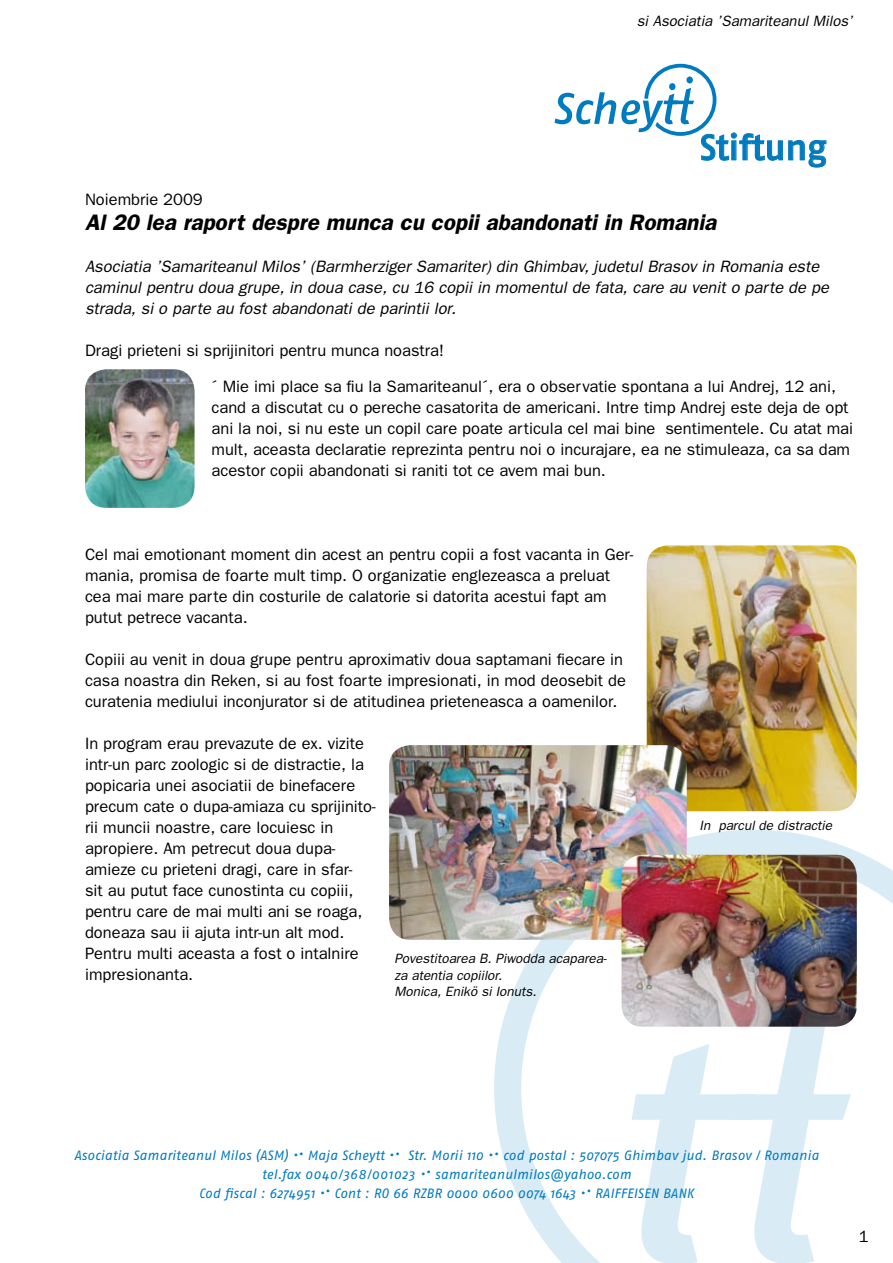
<style>
.page{position:relative;width:893px;height:1263px;background:#fff}
.page>*{position:absolute;margin:0;border:0;box-sizing:border-box;transform-origin:0 0}
.t1{font:36px "Fago No Med";letter-spacing:-.01em;color:#007bc0}
.t2{font:italic 600 22.5px "Franklin Gothic";color:#000}
.t3{font:16.5px/21px "Franklin Gothic";color:#000}
.t4{font:italic 16.5px/21px "Franklin Gothic";color:#000}
.t5{font:italic 15px "Franklin Gothic";color:#000}
.t6{font:italic 13.5px/18.8px "Fago No";letter-spacing:.01em;color:#007bc0;text-align:center}
.t7{font:italic 13.5px/16.2px "Franklin Gothic";color:#000}
</style>
<div class="page">
<svg style="left:494px;top:830px;width:399px;height:433px"></svg>
<svg style="left:632px;top:1027px;width:219px;height:236px"></svg>
<div style="left:644px;top:64px;width:72px;height:72px;border:4px solid #007bc0;border-radius:50%"></div>
<div style="left:686px;top:76px;width:7px;height:7px;background:#007bc0;border-radius:50%"></div>
<div style="left:669px;top:83px;width:6px;height:7px;background:#007bc0;border-radius:50%"></div>
<svg style="left:555px;top:88px;width:271px;height:80px"></svg>
<img style="left:85px;top:369px;width:110px;height:139px">
<svg style="left:884px;top:1250px;width:9px;height:13px"></svg>
<img style="left:647px;top:545px;width:210px;height:266px">
<img style="left:389px;top:745px;width:298px;height:195px">
<img style="left:621px;top:855px;width:236px;height:172px">
<p class="t5" style="left:637px;top:13px;width:217px">si Asociatia ’Samariteanul Milos’</p>
<h1 class="t1" style="left:700px;top:127px;width:128px">Stiftung</h1>
<p class="t3" style="left:85px;top:188px;width:119px">Noiembrie 2009</p>
<h2 class="t2" style="left:85px;top:209px;width:633px">Al 20 lea raport despre munca cu copii abandonati in Romania</h2>
<p class="t4" style="left:85px;top:255px;width:745px">Asociatia ’Samariteanul Milos’ (Barmherziger Samariter) din Ghimbav, judetul Brasov in Romania este caminul pentru doua grupe, in doua case, cu 16 copii in momentul de fata, care au venit o parte de pe strada, si o parte au fost abandonati de parintii lor.</p>
<p class="t3" style="left:212px;top:332px;width:626px;line-height:36px;text-indent:-126px">Dragi prieteni si sprijinitori pentru munca noastra!<br>´ Mie imi place sa fiu la Samariteanul´, era o observatie spontana a lui Andrej, 12 ani,</p>
<p class="t3" style="left:212px;top:396px;width:643px">cand a discutat cu o pereche casatorita de americani. Intre timp Andrej este deja de opt ani la noi, si nu este un copil care poate articula cel mai bine sentimentele. Cu atat mai mult, aceasta declaratie reprezinta pentru noi o incurajare, ea ne stimuleaza, ca sa dam acestor copii abandonati si raniti tot ce avem mai bun.</p>
<p class="t3" style="left:85px;top:543px;width:550px">Cel mai emotionant moment din acest an pentru copii a fost vacanta in Ger&shy;mania, promisa de foarte mult timp. O organizatie englezeasca a preluat cea mai mare parte din costurile de calatorie si datorita acestui fapt am putut petrece vacanta.</p>
<p class="t3" style="left:85px;top:648px;width:542px">Copiii au venit in doua grupe pentru aproximativ doua saptamani fiecare in casa noastra din Reken, si au fost foarte impresionati, in mod deosebit de curatenia mediului inconjurator si de atitudinea prieteneasca a oamenilor.</p>
<p class="t3" style="left:85px;top:732px;width:292px">In program erau prevazute de ex. vizite intr-un parc zoologic si de distractie, la popicaria unei asociatii de binefacere precum cate o dupa-amiaza cu sprijinito&shy;rii muncii noastre, care locuiesc in apropiere. Am petrecut doua dupa&shy;amieze cu prieteni dragi, care in sfar-<br>sit au putut face cunostinta cu copiii, pentru care de mai multi ani se roaga, doneaza sau ii ajuta intr-un alt mod.<br>Pentru multi aceasta a fost o intalnire impresionanta.</p>
<p class="t7" style="left:394px;top:950px;width:214px">Povestitoarea B. Piwodda acaparea&shy;za atentia copiilor.<br>Monica, Enikö si Ionuts.</p>
<p class="t7" style="left:699px;top:816px;width:134px">In parcul de distractie</p>
<p class="t6" style="left:74px;top:1146px;width:746px">Asociatia Samariteanul Milos (ASM) •• Maja Scheytt •• Str. Morii 110 •• cod postal : 507075 Ghimbav jud. Brasov / Romania tel.fax 0040/368/001023 •• samariteanulmilos@yahoo.com<br>Cod fiscal : 6274951 •• Cont : RO 66 RZBR 0000 0600 0074 1643 •• RAIFFEISEN BANK</p>
<p class="t3" style="left:859px;top:1226px;width:11px">1</p>
</div>
